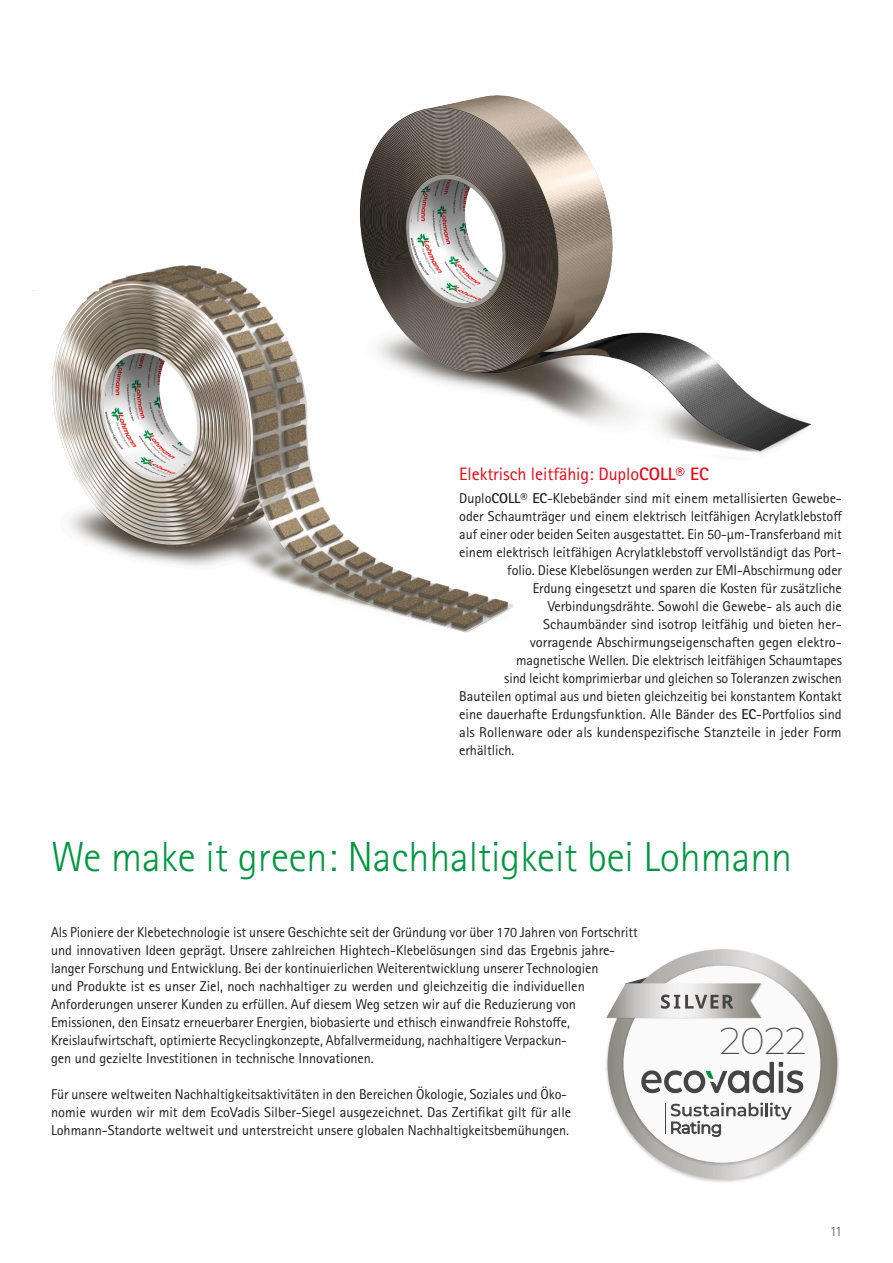
<style>
.page{position:relative;width:893px;height:1263px;background:#fff}
.page>*{position:absolute;margin:0;border:0;box-sizing:border-box;transform-origin:0 0}
.A_Headline{font:300 42px "Rotis Sans Serif Std";letter-spacing:-.005em;color:#009641}
.t1{font:200 37.5px "Montserrat";color:#4c4c4c}
.Beschreibungen_rot{font:18px "Rotis Sans Serif Std";letter-spacing:-.005em;color:#e30614}
.A_Fliesstext{font:14.25px/18px "Rotis Sans Serif Std";letter-spacing:-.005em;color:#1d1d1b}
.t2{font:300 14.25px "Rotis Sans Serif Std";color:#575756}
.s1{font-weight:700}
</style>
<div class="page">
<img style="left:606px;top:949px;width:233px;height:233px">
<svg style="left:607px;top:949px;width:230px;height:230px;background:#aeaba6"></svg>
<img style="left:620px;top:963px;width:205px;height:205px">
<div style="left:623px;top:966px;width:197px;height:197px;background:#fafafa;border-radius:50%"></div>
<svg style="left:671px;top:1102px;width:121px;height:35px"></svg>
<hr style="left:665px;top:1103px;width:1px;height:30px;background:#464545">
<svg style="left:641px;top:1062px;width:162px;height:31px"></svg>
<svg style="left:606px;top:975px;width:156px;height:43px"></svg>
<img style="left:32px;top:265px;width:481px;height:368px">
<img style="left:301px;top:95px;width:510px;height:390px">
<p class="Beschreibungen_rot" style="left:459px;top:464px;width:251px">Elektrisch leitfähig: Duplo<span class="s1">COLL® EC</span></p>
<p class="A_Fliesstext" style="left:459px;top:489px;width:384px">Duplo<span class="s1">COLL® EC</span>-Klebebänder sind mit einem metallisierten Gewebe-</p>
<p class="A_Fliesstext" style="left:459px;top:507px;width:385px">oder Schaumträger und einem elektrisch leitfähigen Acrylatklebstoff</p>
<p class="A_Fliesstext" style="left:459px;top:525px;width:384px">auf einer oder beiden Seiten ausgestattet. Ein 50-µm-Transferband mit</p>
<p class="A_Fliesstext" style="left:459px;top:543px;width:384px">einem elektrisch leitfähigen Acrylatklebstoff vervollständigt das Port-</p>
<p class="A_Fliesstext" style="left:507px;top:561px;width:336px">folio. Diese Klebelösungen werden zur EMI-Abschirmung oder</p>
<p class="A_Fliesstext" style="left:533px;top:579px;width:310px">Erdung eingesetzt und sparen die Kosten für zusätzliche</p>
<p class="A_Fliesstext" style="left:548px;top:597px;width:296px">Verbindungsdrähte. Sowohl die Gewebe- als auch die</p>
<p class="A_Fliesstext" style="left:543px;top:615px;width:300px">Schaumbänder sind isotrop leitfähig und bieten her-</p>
<p class="A_Fliesstext" style="left:530px;top:633px;width:314px">vorragende Abschirmungseigenschaften gegen elektro-</p>
<p class="A_Fliesstext" style="left:516px;top:651px;width:327px">magnetische Wellen. Die elektrisch leitfähigen Schaumtapes</p>
<p class="A_Fliesstext" style="left:504px;top:669px;width:339px">sind leicht komprimierbar und gleichen so Toleranzen zwischen</p>
<p class="A_Fliesstext" style="left:459px;top:687px;width:384px">Bauteilen optimal aus und bieten gleichzeitig bei konstantem Kontakt</p>
<p class="A_Fliesstext" style="left:459px;top:705px;width:384px">eine dauerhafte Erdungsfunktion. Alle Bänder des <span class="s1">EC</span>-Portfolios sind</p>
<p class="A_Fliesstext" style="left:459px;top:723px;width:384px">als Rollenware oder als kundenspezifische Stanzteile in jeder Form</p>
<p class="A_Fliesstext" style="left:459px;top:741px;width:57px">erhältlich.</p>
<p class="A_Headline" style="left:51px;top:833px;width:743px">We make it green: Nachhaltigkeit bei Lohmann</p>
<p class="A_Fliesstext" style="left:51px;top:923px;width:588px">Als Pioniere der Klebetechnologie ist unsere Geschichte seit der Gründung vor über 170 Jahren von Fortschritt und innovativen Ideen geprägt. Unsere zahlreichen Hightech-Klebelösungen sind das Ergebnis jahre&shy;langer Forschung und Entwicklung. Bei der kontinuierlichen Weiterentwicklung unserer Technologien<br>und Produkte ist es unser Ziel, noch nachhaltiger zu werden und gleichzeitig die individuellen Anforderungen unserer Kunden zu erfüllen. Auf diesem Weg setzen wir auf die Reduzierung von Emissionen, den Einsatz erneuerbarer Energien, biobasierte und ethisch einwandfreie Rohstoffe, Kreislaufwirtschaft, optimierte Recyclingkonzepte, Abfallvermeidung, nachhaltigere Verpackun-<br>gen und gezielte Investitionen in technische Innovationen.</p>
<p class="A_Fliesstext" style="left:51px;top:1085px;width:522px">Für unsere weltweiten Nachhaltigkeitsaktivitäten in den Bereichen Ökologie, Soziales und Öko&shy;nomie wurden wir mit dem EcoVadis Silber-Siegel ausgezeichnet. Das Zertifikat gilt für alle<br>Lohmann-Standorte weltweit und unterstreicht unsere globalen Nachhaltigkeitsbemühungen.</p>
<h2 class="t1" style="left:719px;top:1015px;width:89px">2022</h2>
<p class="t2" style="left:830px;top:1223px;width:14px">11</p>
</div>
